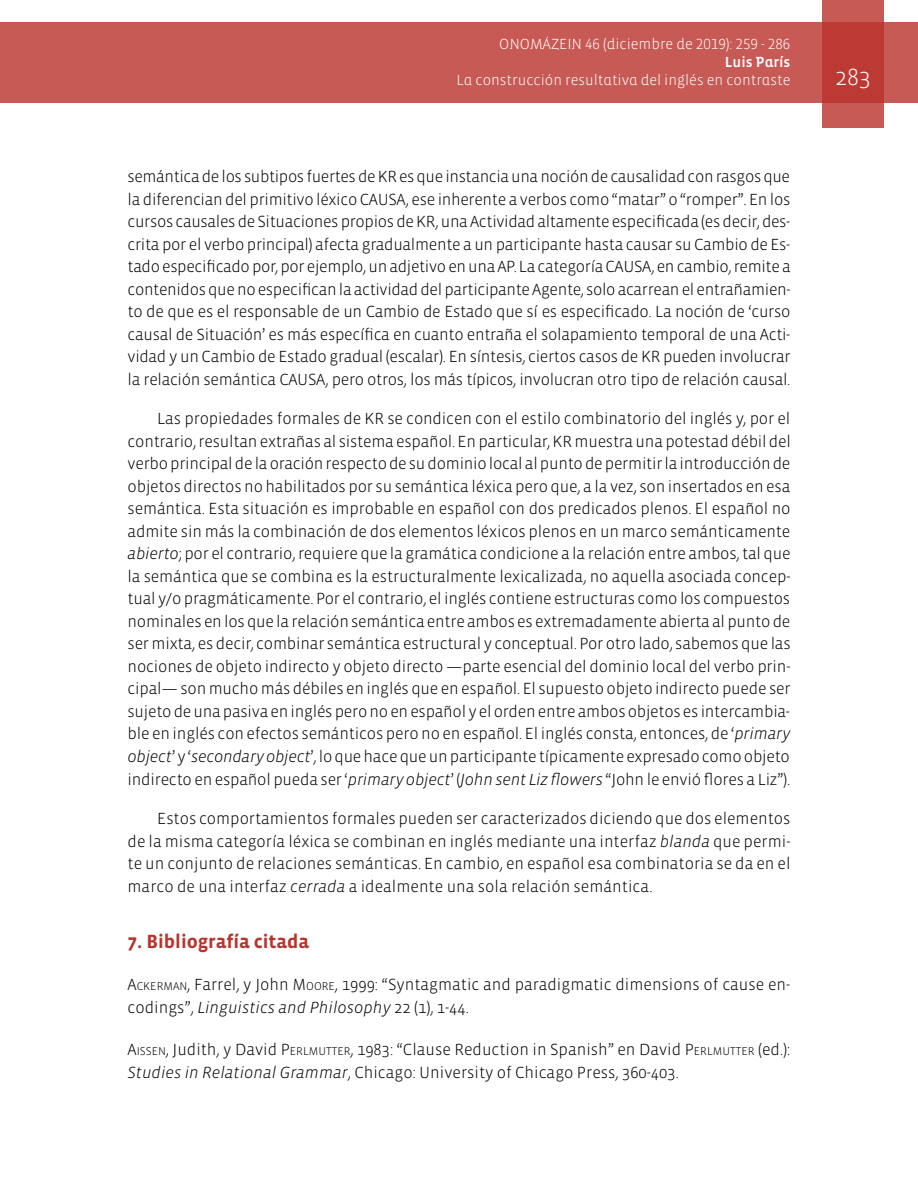
<style>
.page{position:relative;width:918px;height:1188px;background:#fff}
.page>*{position:absolute;margin:0;border:0;box-sizing:border-box;transform-origin:0 0}
.t1{font:300 24px "Vista Sans";color:#fff}
.t2{font:700 19.5px "Vista Sans";color:#b7342c}
.t3{font:300 16.5px/22.5px "Vista Sans";color:#000;text-align:justify}
.t4{font:300 15px "Vista Sans Alt";color:#fff}
.t5{font:15px "Vista Sans Alt Med";color:#fff}
.s1{font-style:italic}
.s2{font-style:inherit}
.s3{font-size:11.55px}
</style>
<div class="page">
<div style="left:0;top:23px;width:918px;height:80px;background:#c85a55"></div>
<svg style="left:822px;top:0;width:62px;height:128px;background:#c1453f"></svg>
<p class="t4" style="left:499px;top:37px;width:293px">ONOMÁZEIN 46 (diciembre de 2019): 259 - 286</p>
<p class="t5" style="left:725px;top:55px;width:67px">Luis París</p>
<p class="t4" style="left:456px;top:73px;width:335px">La construcción resultativa del inglés en contraste</p>
<h1 class="t1" style="left:835px;top:65px;width:37px">283</h1>
<p class="t3" style="left:128px;top:166px;width:665px">semántica de los subtipos fuertes de KR es que instancia una noción de causalidad con rasgos que la diferencian del primitivo léxico CAUSA, ese inherente a verbos como “matar” o “romper”. En los cursos causales de Situaciones propios de KR, una Actividad altamente especificada (es decir, des&shy;crita por el verbo principal) afecta gradualmente a un participante hasta causar su Cambio de Es&shy;tado especificado por, por ejemplo, un adjetivo en una AP. La categoría CAUSA, en cambio, remite a contenidos que no especifican la actividad del participante Agente, solo acarrean el entrañamien&shy;to de que es el responsable de un Cambio de Estado que sí es especificado. La noción de ‘curso causal de Situación’ es más específica en cuanto entraña el solapamiento temporal de una Acti&shy;vidad y un Cambio de Estado gradual (escalar). En síntesis, ciertos casos de KR pueden involucrar la relación semántica CAUSA, pero otros, los más típicos, involucran otro tipo de relación causal.</p>
<p class="t3" style="left:128px;top:408px;width:665px;text-indent:30px">Las propiedades formales de KR se condicen con el estilo combinatorio del inglés y, por el contrario, resultan extrañas al sistema español. En particular, KR muestra una potestad débil del verbo principal de la oración respecto de su dominio local al punto de permitir la introducción de objetos directos no habilitados por su semántica léxica pero que, a la vez, son insertados en esa semántica. Esta situación es improbable en español con dos predicados plenos. El español no admite sin más la combinación de dos elementos léxicos plenos en un marco semánticamente <span class="s1">abierto</span>; por el contrario, requiere que la gramática condicione a la relación entre ambos, tal que la semántica que se combina es la estructuralmente lexicalizada, no aquella asociada concep&shy;tual y/o pragmáticamente. Por el contrario, el inglés contiene estructuras como los compuestos nominales en los que la relación semántica entre ambos es extremadamente abierta al punto de ser mixta, es decir, combinar semántica estructural y conceptual. Por otro lado, sabemos que las nociones de objeto indirecto y objeto directo —parte esencial del dominio local del verbo prin&shy;cipal— son mucho más débiles en inglés que en español. El supuesto objeto indirecto puede ser sujeto de una pasiva en inglés pero no en español y el orden entre ambos objetos es intercambia&shy;ble en inglés con efectos semánticos pero no en español. El inglés consta, entonces, de ‘<span class="s1">primary object</span>’ y ‘<span class="s1">secondary object</span>’, lo que hace que un participante típicamente expresado como objeto indirecto en español pueda ser ‘<span class="s1">primary object</span>’ (<span class="s1">John sent Liz flowers</span> “John le envió flores a Liz”).</p>
<p class="t3" style="left:128px;top:808px;width:664px;text-indent:30px">Estos comportamientos formales pueden ser caracterizados diciendo que dos elementos de la misma categoría léxica se combinan en inglés mediante una interfaz <span class="s1">blanda</span> que permi&shy;te un conjunto de relaciones semánticas. En cambio, en español esa combinatoria se da en el marco de una interfaz <span class="s1">cerrada</span> a idealmente una sola relación semántica.</p>
<p class="t2" style="left:128px;top:931px;width:183px">7. Bibliografía citada</p>
<p class="t3" style="left:128px;top:974px;width:664px"><span class="s2">A</span><span class="s3">CKERMAN</span>, Farrel, y John <span class="s2">M</span> <span class="s3">OORE</span>, 1999: “Syntagmatic and paradigmatic dimensions of cause en&shy;codings”, <span class="s1">Linguistics and Philosophy</span> 22 (1), 1-44.</p>
<p class="t3" style="left:128px;top:1039px;width:664px"><span class="s2">A</span><span class="s3">ISSEN</span>, Judith, y David <span class="s2">P</span><span class="s3">ERLMUTTER</span>, 1983: “Clause Reduction in Spanish” en David <span class="s2">P</span><span class="s3">ERLMUTTER</span> (ed.):<br><span class="s1">Studies in Relational Grammar</span>, Chicago: University of Chicago Press, 360-403.</p>
</div>
